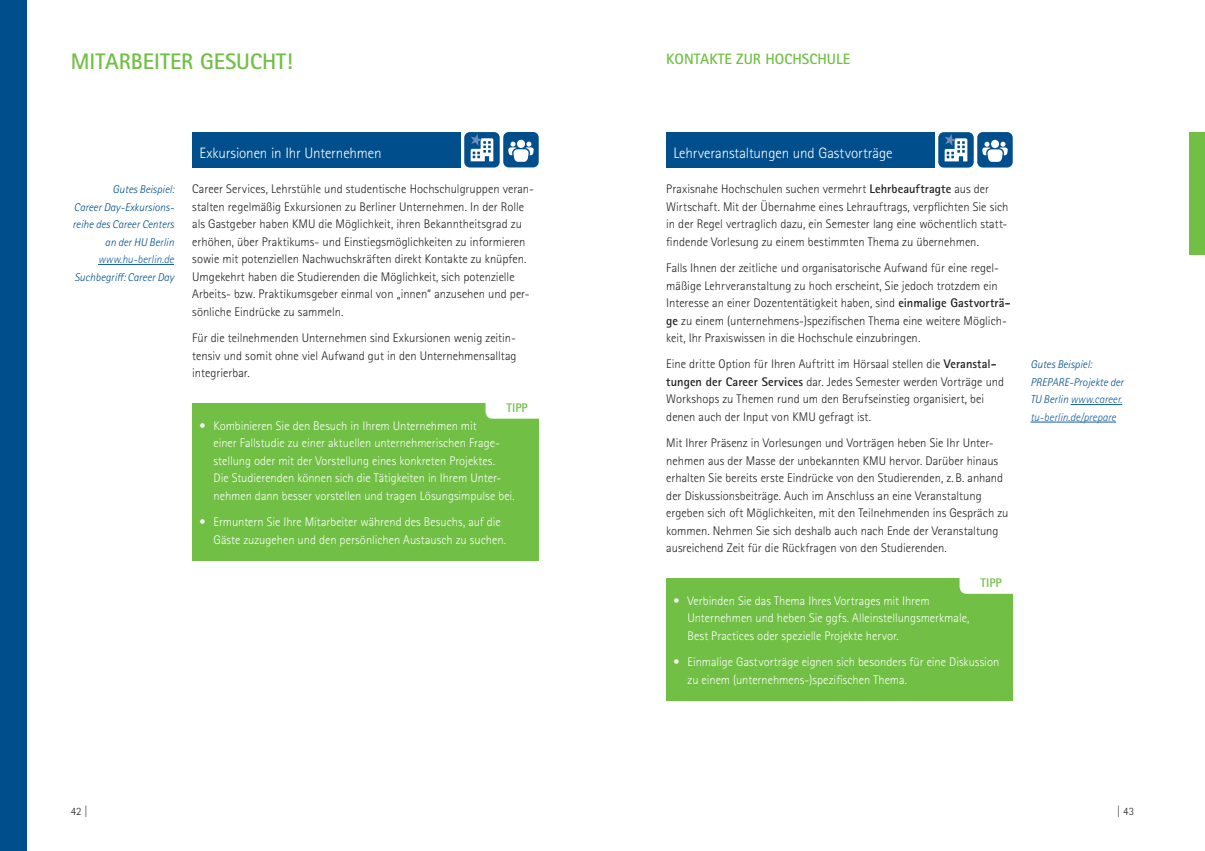
<style>
.page{position:relative;width:1205px;height:851px;background:#fff}
.page>*{position:absolute;margin:0;border:0;box-sizing:border-box;transform-origin:0 0}
.t1{font:700 22.5px "Rotis Sans Serif Pro";color:#71bf44}
.t2{font:300 15px "Rotis Sans Serif Pro";letter-spacing:-.005em;color:#fff}
.t3{font:700 15px "Rotis Sans Serif Pro";color:#71bf44}
.t4{font:300 12.5px/17.5px "Rotis Sans Serif Pro";color:#231f20}
.t5{font:300 12.5px/17.5px "Rotis Sans Serif Pro";color:#fff}
.t6{font:700 12.5px "Rotis Sans Serif Pro";color:#71bf44}
.t7{font:italic 300 11.25px/17.5px "Rotis Sans Serif Pro";color:#004f8c;text-align:right}
.t8{font:italic 300 11.25px "Rotis Sans Serif Pro";color:#175d9e}
.t9{font:300 11.25px "Rotis Sans Serif Pro";color:#231f20}
.s1{font-weight:700}
.s2{color:#175d9e}
</style>
<div class="page">
<div style="left:938px;top:132px;width:36px;height:36px;background:#004f8c;border-radius:6px"></div>
<svg style="left:944px;top:134px;width:23px;height:27px"></svg>
<div style="left:666px;top:132px;width:269px;height:36px;background:#004f8c"></div>
<div style="left:977px;top:132px;width:35px;height:35px;background:#004f8c;border-radius:6px"></div>
<svg style="left:982px;top:142px;width:26px;height:20px"></svg>
<div style="left:464px;top:132px;width:36px;height:35px;background:#004f8c;border-radius:6px"></div>
<svg style="left:471px;top:134px;width:22px;height:27px"></svg>
<div style="left:666px;top:578px;width:346px;height:123px;background:#71bf44"></div>
<div style="left:959px;top:569px;width:61px;height:24px;background:#fff;border-radius:7px"></div>
<div style="left:192px;top:132px;width:269px;height:35px;background:#004f8c"></div>
<div style="left:192px;top:403px;width:347px;height:158px;background:#71bf44"></div>
<div style="left:485px;top:394px;width:61px;height:24px;background:#fff;border-radius:7px"></div>
<hr style="left:98px;top:264px;width:76px;height:1px;background:#175d9e">
<hr style="left:1070px;top:404px;width:52px;height:1px;background:#175d9e">
<hr style="left:1030px;top:421px;width:86px;height:1px;background:#175d9e">
<div style="left:503px;top:132px;width:36px;height:35px;background:#004f8c;border-radius:6px"></div>
<div style="left:517px;top:140px;width:8px;height:8px;background:#fff;border-radius:50%"></div>
<svg style="left:508px;top:142px;width:26px;height:20px"></svg>
<div style="left:0;top:0;width:27px;height:850px;background:#004f8c"></div>
<div style="left:1189px;top:132px;width:16px;height:122px;background:#71bf44"></div>
<h1 class="t1" style="left:71px;top:47px;width:224px">MITARBEITER GESUCHT!</h1>
<p class="t3" style="left:666px;top:49px;width:185px">KONTAKTE ZUR HOCHSCHULE</p>
<p class="t7" style="left:73px;top:181px;width:103px">Gutes Beispiel:<br>Career Day-Exkursions&shy;reihe des Career Centers an der HU Berlin</p>
<p class="t8" style="left:98px;top:253px;width:78px">www.hu-berlin.de</p>
<p class="t7" style="left:74px;top:268px;width:101px">Suchbegriff: Career Day</p>
<p class="t2" style="left:199px;top:144px;width:184px">Exkursionen in Ihr Unternehmen</p>
<p class="t4" style="left:192px;top:180px;width:343px">Career Services, Lehrstühle und studentische Hochschulgruppen veran&shy;stalten regelmäßig Exkursionen zu Berliner Unternehmen. In der Rolle als Gastgeber haben KMU die Möglichkeit, ihren Bekanntheitsgrad zu erhöhen, über Praktikums- und Einstiegsmöglichkeiten zu informieren sowie mit potenziellen Nachwuchskräften direkt Kontakte zu knüpfen.<br>Umgekehrt haben die Studierenden die Möglichkeit, sich potenzielle Arbeits- bzw. Praktikumsgeber einmal von „innen“ anzusehen und per&shy;sönliche Eindrücke zu sammeln.</p>
<p class="t4" style="left:192px;top:329px;width:326px;text-align:justify">Für die teilnehmenden Unternehmen sind Exkursionen wenig zeitin&shy;tensiv und somit ohne viel Aufwand gut in den Unternehmensalltag integrierbar.</p>
<p class="t6" style="left:506px;top:400px;width:23px">TIPP</p>
<p class="t5" style="left:213px;top:417px;width:303px;text-indent:-14px">• Kombinieren Sie den Besuch in Ihrem Unternehmen mit<br>einer Fallstudie zu einer aktuellen unternehmerischen Frage&shy;stellung oder mit der Vorstellung eines konkreten Projektes.<br>Die Studierenden können sich die Tätigkeiten in Ihrem Unter&shy;nehmen dann besser vorstellen und tragen Lösungsimpulse bei.</p>
<p class="t5" style="left:213px;top:513px;width:294px;text-indent:-14px">• Ermuntern Sie Ihre Mitarbeiter während des Besuchs, auf die<br>Gäste zuzugehen und den persönlichen Austausch zu suchen.</p>
<p class="t2" style="left:673px;top:144px;width:221px">Lehrveranstaltungen und Gastvorträge</p>
<p class="t4" style="left:666px;top:180px;width:344px">Praxisnahe Hochschulen suchen vermehrt <span class="s1">Lehrbeauftragte</span> aus der Wirtschaft. Mit der Übernahme eines Lehrauftrags, verpflichten Sie sich in der Regel vertraglich dazu, ein Semester lang eine wöchentlich statt&shy;findende Vorlesung zu einem bestimmten Thema zu übernehmen.</p>
<p class="t4" style="left:666px;top:259px;width:346px">Falls Ihnen der zeitliche und organisatorische Aufwand für eine regel&shy;mäßige Lehrveranstaltung zu hoch erscheint, Sie jedoch trotzdem ein Interesse an einer Dozententätigkeit haben, sind <span class="s1">einmalige Gastvorträ&shy;ge</span> zu einem (unternehmens-)spezifischen Thema eine weitere Möglich&shy;keit, Ihr Praxiswissen in die Hochschule einzubringen.</p>
<p class="t4" style="left:666px;top:355px;width:339px">Eine dritte Option für Ihren Auftritt im Hörsaal stellen die <span class="s1">Veranstal&shy;tungen der Career Services</span> dar. Jedes Semester werden Vorträge und Workshops zu Themen rund um den Berufseinstieg organisiert, bei denen auch der Input von KMU gefragt ist.</p>
<p class="t4" style="left:666px;top:434px;width:344px">Mit Ihrer Präsenz in Vorlesungen und Vorträgen heben Sie Ihr Unter&shy;nehmen aus der Masse der unbekannten KMU hervor. Darüber hinaus erhalten Sie bereits erste Eindrücke von den Studierenden, z. B. anhand der Diskussionsbeiträge. Auch im Anschluss an eine Veranstaltung ergeben sich oft Möglichkeiten, mit den Teilnehmenden ins Gespräch zu kommen. Nehmen Sie sich deshalb auch nach Ende der Veranstaltung ausreichend Zeit für die Rückfragen von den Studierenden.</p>
<p class="t6" style="left:980px;top:575px;width:23px">TIPP</p>
<p class="t5" style="left:687px;top:592px;width:283px;text-indent:-14px">• Verbinden Sie das Thema Ihres Vortrages mit Ihrem<br>Unternehmen und heben Sie ggfs. Alleinstellungsmerkmale,<br>Best Practices oder spezielle Projekte hervor.</p>
<p class="t5" style="left:687px;top:653px;width:313px;text-indent:-14px">• Einmalige Gastvorträge eignen sich besonders für eine Diskussion zu einem (unternehmens-)spezifischen Thema.</p>
<p class="t7" style="left:1030px;top:356px;width:95px;text-align:left">Gutes Beispiel:<br>PREPARE-Projekte der<br>TU Berlin <span class="s2">www.career. tu-berlin.de/prepare</span></p>
<p class="t9" style="left:71px;top:804px;width:19px">42 |</p>
<p class="t9" style="left:1116px;top:804px;width:19px">| 43</p>
</div>
